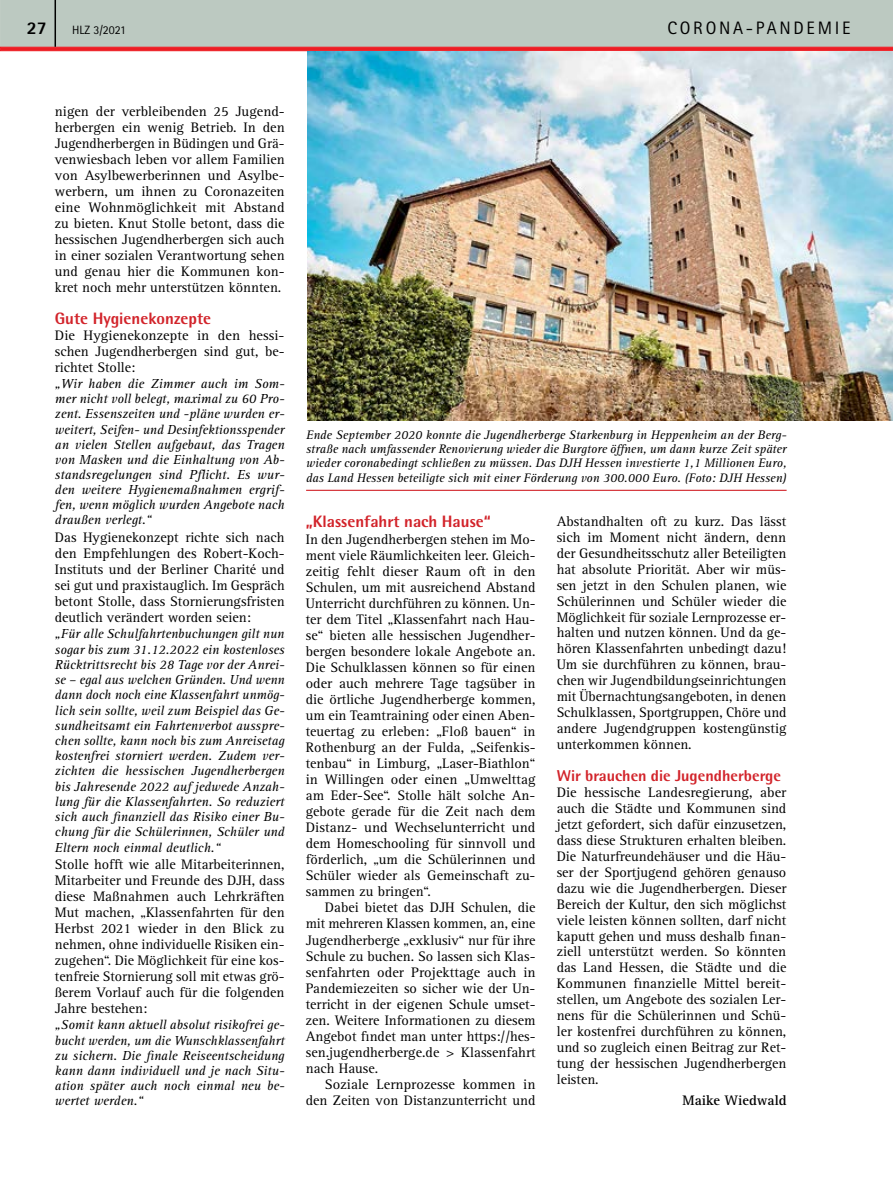
<style>
.page{position:relative;width:893px;height:1191px;background:#fff}
.page>*{position:absolute;margin:0;border:0;box-sizing:border-box;transform-origin:0 0}
.t1{font:18px "Rotis Sans Serif Std";letter-spacing:.15em;color:#000}
.t2{font:800 18px "Rotis Sans Serif Std";color:#000}
.t3{font:800 16.5px "Rotis Semi Sans Std";color:#d2232a}
.t4{font:800 15.75px "Rotis Semi Sans Std";color:#d2232a}
.t5{font:14.25px/15.9px "Rotis Serif Std";color:#000;text-align:justify}
.t6{font:700 14.25px "Rotis Serif Std";color:#000}
.t7{font:italic 13.5px/15.3px "Rotis Serif Std";color:#000;text-align:justify}
.t8{font:italic 12.75px/14.4px "Rotis Serif Std";color:#000;text-align:justify}
.t9{font:12px "Rotis Sans Serif Std";color:#000}
</style>
<div class="page">
<svg style="left:0;top:0;width:893px;height:51px;background:#c0bab4"></svg>
<hr style="left:55px;top:0;width:1px;height:47px;background:#000">
<img style="left:307px;top:51px;width:586px;height:370px">
<hr style="left:306px;top:490px;width:481px;height:1px;background:#d2232a">
<p class="t2" style="left:27px;top:16px;width:22px">27</p>
<p class="t9" style="left:72px;top:23px;width:55px">HLZ 3/2021</p>
<p class="t1" style="left:668px;top:17px;width:184px">CORONA-PANDEMIE</p>
<p class="t5" style="left:55px;top:104px;width:231px">nigen der verbleibenden 25 Jugend&shy;herbergen ein wenig Betrieb. In den Jugendherbergen in Büdingen und Grä&shy;venwiesbach leben vor allem Familien von Asylbewerberinnen und Asylbe&shy;werbern, um ihnen zu Coronazeiten eine Wohnmöglichkeit mit Abstand zu bieten. Knut Stolle betont, dass die hessischen Jugendherbergen sich auch in einer sozialen Verantwortung sehen und genau hier die Kommunen kon&shy;kret noch mehr unterstützen könnten.</p>
<p class="t3" style="left:55px;top:308px;width:158px">Gute Hygienekonzepte</p>
<p class="t5" style="left:55px;top:327px;width:231px">Die Hygienekonzepte in den hessi&shy;schen Jugendherbergen sind gut, be&shy;richtet Stolle:</p>
<p class="t7" style="left:55px;top:376px;width:231px">„Wir haben die Zimmer auch im Som&shy;mer nicht voll belegt, maximal zu 60 Pro&shy;zent. Essenszeiten und -pläne wurden er&shy;weitert, Seifen- und Desinfektionsspender an vielen Stellen aufgebaut, das Tragen von Masken und die Einhaltung von Ab&shy;standsregelungen sind Pflicht. Es wur&shy;den weitere Hygienemaßnahmen ergrif&shy;fen, wenn möglich wurden Angebote nach draußen verlegt.“</p>
<p class="t5" style="left:55px;top:530px;width:231px">Das Hygienekonzept richte sich nach den Empfehlungen des Robert-Koch-Instituts und der Berliner Charité und sei gut und praxistauglich. Im Gespräch betont Stolle, dass Stornierungsfristen deutlich verändert worden seien:</p>
<p class="t7" style="left:55px;top:626px;width:231px">„Für alle Schulfahrtenbuchungen gilt nun sogar bis zum 31.12.2022 ein kostenloses Rücktrittsrecht bis 28 Tage vor der Anrei&shy;se – egal aus welchen Gründen. Und wenn dann doch noch eine Klassenfahrt unmög&shy;lich sein sollte, weil zum Beispiel das Ge&shy;sundheitsamt ein Fahrtenverbot ausspre&shy;chen sollte, kann noch bis zum Anreisetag kostenfrei storniert werden. Zudem ver&shy;zichten die hessischen Jugendherbergen bis Jahresende 2022 auf jedwede Anzah&shy;lung für die Klassenfahrten. So reduziert sich auch finanziell das Risiko einer Bu&shy;chung für die Schülerinnen, Schüler und Eltern noch einmal deutlich.“</p>
<p class="t5" style="left:55px;top:857px;width:231px">Stolle hofft wie alle Mitarbeiterinnen, Mitarbeiter und Freunde des DJH, dass diese Maßnahmen auch Lehrkräften Mut machen, „Klassenfahrten für den Herbst 2021 wieder in den Blick zu nehmen, ohne individuelle Risiken ein&shy;zugehen“. Die Möglichkeit für eine kos&shy;tenfreie Stornierung soll mit etwas grö&shy;ßerem Vorlauf auch für die folgenden Jahre bestehen:</p>
<p class="t7" style="left:55px;top:1017px;width:231px">„Somit kann aktuell absolut risikofrei ge&shy;bucht werden, um die Wunschklassenfahrt zu sichern. Die finale Reiseentscheidung kann dann individuell und je nach Situ&shy;ation später auch noch einmal neu be&shy;wertet werden.“</p>
<p class="t8" style="left:306px;top:427px;width:482px">Ende September 2020 konnte die Jugendherberge Starkenburg in Heppenheim an der Berg&shy;straße nach umfassender Renovierung wieder die Burgtore öffnen, um dann kurze Zeit später wieder coronabedingt schließen zu müssen. Das DJH Hessen investierte 1,1 Millionen Euro, das Land Hessen beteiligte sich mit einer Förderung von 300.000 Euro. (Foto: DJH Hessen)</p>
<p class="t3" style="left:306px;top:511px;width:187px">„Klassenfahrt nach Hause“</p>
<p class="t5" style="left:306px;top:531px;width:231px">In den Jugendherbergen stehen im Mo&shy;ment viele Räumlichkeiten leer. Gleich&shy;zeitig fehlt dieser Raum oft in den Schulen, um mit ausreichend Abstand Unterricht durchführen zu können. Un&shy;ter dem Titel „Klassenfahrt nach Hau&shy;se“ bieten alle hessischen Jugendher&shy;bergen besondere lokale Angebote an.<br>Die Schulklassen können so für einen oder auch mehrere Tage tagsüber in die örtliche Jugendherberge kommen, um ein Teamtraining oder einen Aben&shy;teuertag zu erleben: „Floß bauen“ in Rothenburg an der Fulda, „Seifenkis&shy;tenbau“ in Limburg, „Laser-Biathlon“ in Willingen oder einen „Umwelttag am Eder-See“. Stolle hält solche An&shy;gebote gerade für die Zeit nach dem Distanz- und Wechselunterricht und dem Homeschooling für sinnvoll und förderlich, „um die Schülerinnen und Schüler wieder als Gemeinschaft zu&shy;sammen zu bringen“.</p>
<p class="t5" style="left:306px;top:900px;width:231px;text-indent:19px">Dabei bietet das DJH Schulen, die mit mehreren Klassen kommen, an, eine Jugendherberge „exklusiv“ nur für ihre Schule zu buchen. So lassen sich Klas&shy;senfahrten oder Projekttage auch in Pandemiezeiten so sicher wie der Un&shy;terricht in der eigenen Schule umset&shy;zen. Weitere Informationen zu diesem Angebot findet man unter https://hes&shy;sen.jugendherberge.de &gt; Klassenfahrt nach Hause.</p>
<p class="t5" style="left:306px;top:1077px;width:231px;text-align:right">Soziale Lernprozesse kommen in den Zeiten von Distanzunterricht und</p>
<p class="t5" style="left:557px;top:513px;width:231px">Abstandhalten oft zu kurz. Das lässt sich im Moment nicht ändern, denn der Gesundheitsschutz aller Beteiligten hat absolute Priorität. Aber wir müs&shy;sen jetzt in den Schulen planen, wie Schülerinnen und Schüler wieder die Möglichkeit für soziale Lernprozesse er&shy;halten und nutzen können. Und da ge&shy;hören Klassenfahrten unbedingt dazu!<br>Um sie durchführen zu können, brau&shy;chen wir Jugendbildungseinrichtungen mit Übernachtungsangeboten, in denen Schulklassen, Sportgruppen, Chöre und andere Jugendgruppen kostengünstig unterkommen können.</p>
<p class="t4" style="left:557px;top:765px;width:226px">Wir brauchen die Jugendherberge</p>
<p class="t5" style="left:557px;top:784px;width:231px">Die hessische Landesregierung, aber auch die Städte und Kommunen sind jetzt gefordert, sich dafür einzusetzen, dass diese Strukturen erhalten bleiben.<br>Die Naturfreundehäuser und die Häu&shy;ser der Sportjugend gehören genauso dazu wie die Jugendherbergen. Dieser Bereich der Kultur, den sich möglichst viele leisten können sollten, darf nicht kaputt gehen und muss deshalb finan&shy;ziell unterstützt werden. So könnten das Land Hessen, die Städte und die Kommunen finanzielle Mittel bereit&shy;stellen, um Angebote des sozialen Ler&shy;nens für die Schülerinnen und Schü&shy;ler kostenfrei durchführen zu können, und so zugleich einen Beitrag zur Ret&shy;tung der hessischen Jugendherbergen leisten.</p>
<p class="t6" style="left:682px;top:1092px;width:105px">Maike Wiedwald</p>
</div>
